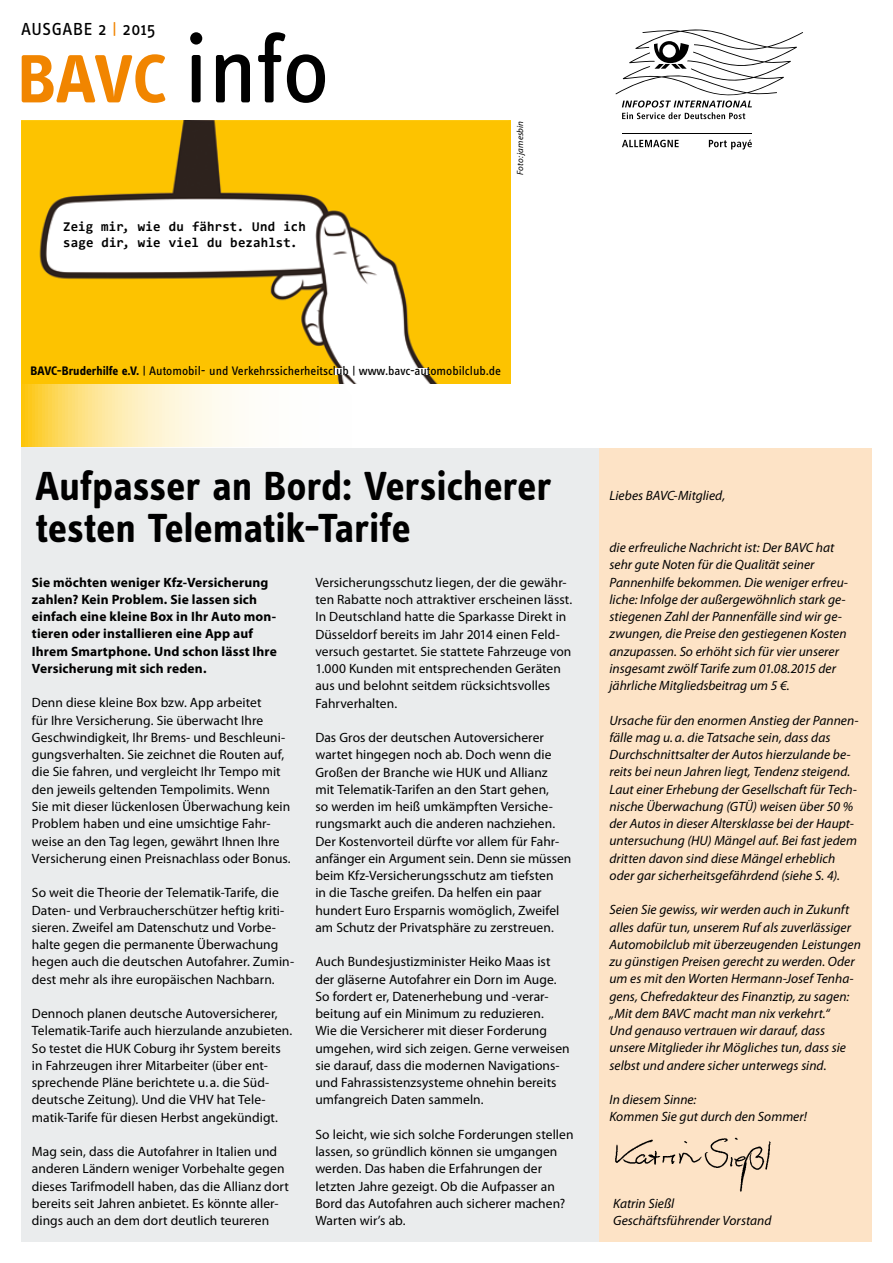
<style>
.page{position:relative;width:893px;height:1263px;background:#fff}
.page>*{position:absolute;margin:0;border:0;box-sizing:border-box;transform-origin:0 0}
.t1{font:700 70.5px "Info Text";color:#f18500}
.t2{font:700 42px/42px "Info Text";letter-spacing:-.005em;color:#000}
.t3{font:18px "Info Text";letter-spacing:.025em;color:#000}
.t4{font:13.5px/17.2px "Myriad Pro";letter-spacing:.005em;color:#000}
.t5{font:italic 13.5px/17.2px "Myriad Pro";color:#000}
.t6{font:700 13.5px/17.2px "Myriad Pro";letter-spacing:.01em;color:#000}
.t7{font:700 13.5px/16.2px "Consolas";letter-spacing:.01em;color:#000}
.t8{font:12.75px "Info Text";color:#000}
.t9{font:italic 9px "Myriad Pro";letter-spacing:.015em;color:#000}
.s1{color:#f18500}
.s2{font-weight:400;font-size:98.4px;color:#000}
.s3{font-weight:700}
</style>
<div class="page">
<div style="left:21px;top:440px;width:578px;height:802px;background:#eaeced"></div>
<div style="left:599px;top:414px;width:273px;height:828px;background:#fde3c6"></div>
<img style="left:615px;top:1137px;width:156px;height:55px">
<img style="left:21px;top:121px;width:489px;height:263px">
<svg style="left:21px;top:384px;width:851px;height:64px"></svg>
<hr style="left:622px;top:133px;width:130px;height:1px;background:#000">
<svg style="left:622px;top:140px;width:57px;height:7px"></svg>
<svg style="left:709px;top:140px;width:43px;height:10px"></svg>
<svg style="left:615px;top:29px;width:188px;height:90px"></svg>
<div style="left:415px;top:368px;width:14px;height:7px;background:#fff"></div>
<div style="left:334px;top:368px;width:17px;height:7px;background:#fff"></div>
<h3 class="t3" style="left:21px;top:19px;width:136px">Ausgabe 2 <span class="s1">|</span> 2015</h3>
<h1 class="t1" style="left:18px;top:38px;width:314px">BAVC <span class="s2">info</span></h1>
<p class="t7" style="left:63px;top:218px;width:244px">Zeig mir, wie du fährst. Und ich sage dir, wie viel du bezahlst.</p>
<p class="t9" style="left:515px;top:175px;width:56px;rotate:-90deg">Foto: jamesbin</p>
<p class="t8" style="left:31px;top:363px;width:472px"><span class="s3">BAVC-Bruderhilfe e.V.</span> | Automobil- und Verkehrssicherheitsclub | www.bavc-automobilclub.de</p>
<h2 class="t2" style="left:36px;top:465px;width:518px">Aufpasser an Bord: Versicherer testen Telematik-Tarife</h2>
<p class="t6" style="left:32px;top:574px;width:247px">Sie möchten weniger Kfz-Versicherung zahlen? Kein Problem. Sie lassen sich einfach eine kleine Box in Ihr Auto mon&shy;tieren oder installieren eine App auf Ihrem Smartphone. Und schon lässt Ihre Versicherung mit sich reden.</p>
<p class="t4" style="left:32px;top:694px;width:260px">Denn diese kleine Box bzw. App arbeitet<br>für Ihre Versicherung. Sie überwacht Ihre Geschwindigkeit, Ihr Brems- und Beschleuni&shy;gungsverhalten. Sie zeichnet die Routen auf, die Sie fahren, und vergleicht Ihr Tempo mit den jeweils geltenden Tempolimits. Wenn<br>Sie mit dieser lückenlosen Überwachung kein Problem haben und eine umsichtige Fahr&shy;weise an den Tag legen, gewährt Ihnen Ihre Versicherung einen Preisnachlass oder Bonus.</p>
<p class="t4" style="left:32px;top:884px;width:264px">So weit die Theorie der Telematik-Tarife, die Daten- und Verbraucherschützer heftig kriti&shy;sieren. Zweifel am Datenschutz und Vorbe&shy;halte gegen die permanente Überwachung hegen auch die deutschen Autofahrer. Zumin&shy;dest mehr als ihre europäischen Nachbarn.</p>
<p class="t4" style="left:32px;top:1005px;width:262px">Dennoch planen deutsche Autoversicherer, Telematik-Tarife auch hierzulande anzubieten.<br>So testet die HUK Coburg ihr System bereits in Fahrzeugen ihrer Mitarbeiter (über ent&shy;sprechende Pläne berichtete u. a. die Süd&shy;deutsche Zeitung). Und die VHV hat Tele&shy;matik-Tarife für diesen Herbst angekündigt.</p>
<p class="t4" style="left:32px;top:1143px;width:258px">Mag sein, dass die Autofahrer in Italien und anderen Ländern weniger Vorbehalte gegen dieses Tarifmodell haben, das die Allianz dort bereits seit Jahren anbietet. Es könnte aller&shy;dings auch an dem dort deutlich teureren</p>
<p class="t4" style="left:315px;top:574px;width:258px">Versicherungsschutz liegen, der die gewähr&shy;ten Rabatte noch attraktiver erscheinen lässt.<br>In Deutschland hatte die Sparkasse Direkt in Düsseldorf bereits im Jahr 2014 einen Feld&shy;versuch gestartet. Sie stattete Fahrzeuge von 1.000 Kunden mit entsprechenden Geräten aus und belohnt seitdem rücksichtsvolles Fahrverhalten.</p>
<p class="t4" style="left:315px;top:729px;width:257px">Das Gros der deutschen Autoversicherer wartet hingegen noch ab. Doch wenn die Großen der Branche wie HUK und Allianz<br>mit Telematik-Tarifen an den Start gehen,<br>so werden im heiß umkämpften Versiche&shy;rungsmarkt auch die anderen nachziehen.<br>Der Kostenvorteil dürfte vor allem für Fahr&shy;anfänger ein Argument sein. Denn sie müssen beim Kfz-Versicherungsschutz am tiefsten<br>in die Tasche greifen. Da helfen ein paar hundert Euro Ersparnis womöglich, Zweifel am Schutz der Privatsphäre zu zerstreuen.</p>
<p class="t4" style="left:315px;top:953px;width:256px">Auch Bundesjustizminister Heiko Maas ist der gläserne Autofahrer ein Dorn im Auge.<br>So fordert er, Datenerhebung und -verar&shy;beitung auf ein Minimum zu reduzieren.<br>Wie die Versicherer mit dieser Forderung umgehen, wird sich zeigen. Gerne verweisen sie darauf, dass die modernen Navigations&shy;und Fahrassistenzsysteme ohnehin bereits umfangreich Daten sammeln.</p>
<p class="t4" style="left:315px;top:1126px;width:260px">So leicht, wie sich solche Forderungen stellen lassen, so gründlich können sie umgangen werden. Das haben die Erfahrungen der letzten Jahre gezeigt. Ob die Aufpasser an Bord das Autofahren auch sicherer machen?<br>Warten wir’s ab.</p>
<p class="t5" style="left:609px;top:487px;width:117px">Liebes BAVC-Mitglied,</p>
<p class="t5" style="left:609px;top:539px;width:240px">die erfreuliche Nachricht ist: Der BAVC hat sehr gute Noten für die Qualität seiner Pannenhilfe bekommen. Die weniger erfreu&shy;liche: Infolge der außergewöhnlich stark ge&shy;stiegenen Zahl der Pannenfälle sind wir ge&shy;zwungen, die Preise den gestiegenen Kosten anzupassen. So erhöht sich für vier unserer insgesamt zwölf Tarife zum 01.08.2015 der jährliche Mitgliedsbeitrag um 5 €.</p>
<p class="t5" style="left:609px;top:712px;width:251px">Ursache für den enormen Anstieg der Pannen&shy;fälle mag u.a. die Tatsache sein, dass das Durchschnittsalter der Autos hierzulande be&shy;reits bei neun Jahren liegt, Tendenz steigend.<br>Laut einer Erhebung der Gesellschaft für Tech&shy;nische Überwachung (GTÜ) weisen über 50 % der Autos in dieser Altersklasse bei der Haupt&shy;untersuchung (HU) Mängel auf. Bei fast jedem dritten davon sind diese Mängel erheblich oder gar sicherheitsgefährdend (siehe S. 4).</p>
<p class="t5" style="left:609px;top:901px;width:253px">Seien Sie gewiss, wir werden auch in Zukunft alles dafür tun, unserem Ruf als zuverlässiger Automobilclub mit überzeugenden Leistungen zu günstigen Preisen gerecht zu werden. Oder um es mit den Worten Hermann-Josef Tenha&shy;gens, Chefredakteur des Finanztip, zu sagen: „Mit dem BAVC macht man nix verkehrt.“<br>Und genauso vertrauen wir darauf, dass unsere Mitglieder ihr Mögliches tun, dass sie selbst und andere sicher unterwegs sind.</p>
<p class="t5" style="left:609px;top:1091px;width:199px">In diesem Sinne:<br>Kommen Sie gut durch den Sommer!</p>
<p class="t5" style="left:613px;top:1195px;width:160px">Katrin Sießl<br>Geschäftsführender Vorstand</p>
</div>
